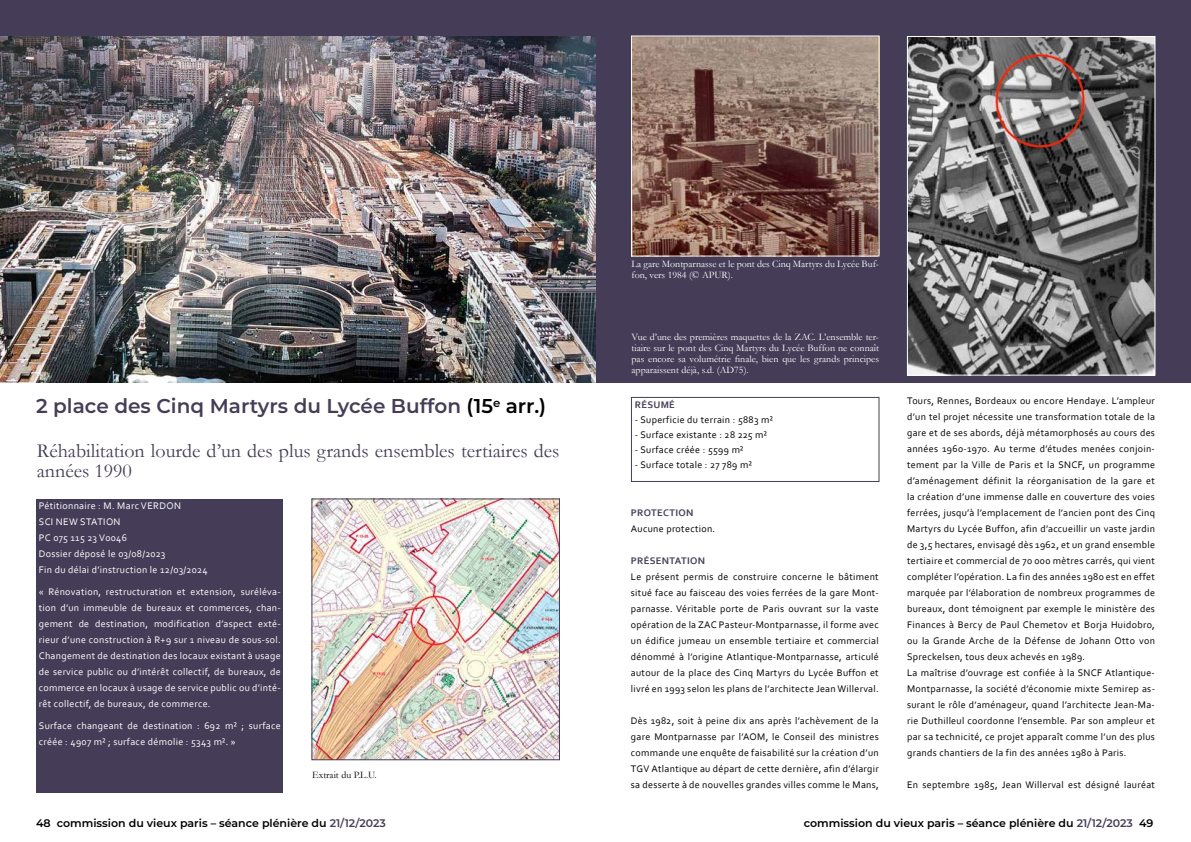
<style>
.page{position:relative;width:1191px;height:842px;background:#fff}
.page>*{position:absolute;margin:0;border:0;box-sizing:border-box;transform-origin:0 0}
.t1{font:20px/20px "Garamond";color:#453d57}
.t2{font:600 20px "Montserrat";color:#453d57}
.t3{font:600 11px "Montserrat";color:#000}
.t4{font:10px/16px "Corbel";letter-spacing:.03em;color:#000;text-align:justify}
.t5{font:10px/16px "Corbel";letter-spacing:.03em;color:#fff}
.t6{font:10px/11px "Garamond";color:#fff}
.t7{font:700 10px "Corbel";letter-spacing:.03em;color:#453d57}
.t8{font:10px "Garamond";color:#000}
.s1{color:#000}
.s2{color:#453d57}
</style>
<div class="page">
<div style="left:595px;top:0;width:596px;height:383px;background:#453d57"></div>
<div style="left:0;top:0;width:595px;height:383px;background:#453d57"></div>
<div style="left:36px;top:499px;width:247px;height:294px;background:#453d57"></div>
<img style="left:313px;top:500px;width:245px;height:258px">
<div style="left:311px;top:498px;width:249px;height:262px;border:1px solid #453d57"></div>
<img style="left:0;top:36px;width:595px;height:347px">
<div style="left:631px;top:397px;width:248px;height:85px;border:1px solid #453d57"></div>
<img style="left:633px;top:38px;width:244px;height:217px">
<img style="left:909px;top:38px;width:244px;height:336px">
<div style="left:907px;top:36px;width:248px;height:340px;border:1px solid #fff"></div>
<p class="t6" style="left:631px;top:258px;width:249px">La gare Montparnasse et le pont des Cinq Martyrs du Lycée Buf&shy;fon, vers 1984 (© APUR).</p>
<h1 class="t2" style="left:36px;top:392px;width:512px">2 place des Cinq Martyrs du Lycée Buffon <span class="s1">(15</span><sup>e</sup> <span class="s1">arr.)</span></h1>
<h1 class="t1" style="left:37px;top:440px;width:524px">Réhabilitation lourde d’un des plus grands ensembles tertiaires des années 1990</h1>
<p class="t5" style="left:39px;top:498px;width:170px">Pétitionnaire : M. Marc VERDON<br>SCI NEW STATION<br>PC 075 115 23 V0046<br>Dossier déposé le 03/08/2023<br>Fin du délai d’instruction le 12/03/2024</p>
<p class="t5" style="left:39px;top:583px;width:243px;text-align:justify">« Rénovation, restructuration et extension, suréléva&shy;tion d’un immeuble de bureaux et commerces, chan&shy;gement de destination, modification d’aspect exté&shy;rieur d’une construction à R+9 sur 1 niveau de sous-sol.<br>Changement de destination des locaux existant à usage de service public ou d’intérêt collectif, de bureaux, de commerce en locaux à usage de service public ou d’inté&shy;rêt collectif, de bureaux, de commerce.</p>
<p class="t5" style="left:39px;top:717px;width:243px">Surface changeant de destination : 692 m² ; surface créée : 4907 m² ; surface démolie : 5343 m². »</p>
<p class="t8" style="left:312px;top:768px;width:66px">Extrait du P.L.U.</p>
<p class="t6" style="left:631px;top:331px;width:249px;text-align:justify">Vue d’une des premières maquettes de la ZAC. L’ensemble ter&shy;tiaire sur le pont des Cinq Martyrs du Lycée Buffon ne connaît pas encore sa volumétrie finale, bien que les grands principes apparaissent déjà, s.d. (AD75).</p>
<p class="t7" style="left:635px;top:399px;width:42px">RÉSUMÉ</p>
<p class="t4" style="left:635px;top:412px;width:140px">- Superficie du terrain : 5883 m²</p>
<p class="t4" style="left:635px;top:427px;width:134px">- Surface existante : 28 225 m²</p>
<p class="t4" style="left:635px;top:442px;width:110px">- Surface créée : 5599 m²</p>
<p class="t4" style="left:635px;top:457px;width:119px">- Surface totale : 27 789 m²</p>
<p class="t7" style="left:631px;top:507px;width:64px">PROTECTION</p>
<p class="t4" style="left:631px;top:521px;width:86px">Aucune protection.</p>
<p class="t7" style="left:631px;top:555px;width:76px">PRÉSENTATION</p>
<p class="t4" style="left:631px;top:569px;width:249px">Le présent permis de construire concerne le bâtiment situé face au faisceau des voies ferrées de la gare Mont&shy;parnasse. Véritable porte de Paris ouvrant sur la vaste opération de la ZAC Pasteur-Montparnasse, il forme avec un édifice jumeau un ensemble tertiaire et commercial dénommé à l’origine Atlantique-Montparnasse, articulé autour de la place des Cinq Martyrs du Lycée Buffon et livré en 1993 selon les plans de l’architecte Jean Willerval.</p>
<p class="t4" style="left:631px;top:713px;width:249px">Dès 1982, soit à peine dix ans après l’achèvement de la gare Montparnasse par l’AOM, le Conseil des ministres commande une enquête de faisabilité sur la création d’un TGV Atlantique au départ de cette dernière, afin d’élargir sa desserte à de nouvelles grandes villes comme le Mans,</p>
<p class="t4" style="left:907px;top:393px;width:249px;text-align:left">Tours, Rennes, Bordeaux ou encore Hendaye. L’ampleur d’un tel projet nécessite une transformation totale de la gare et de ses abords, déjà métamorphosés au cours des années 1960-1970. Au terme d’études menées conjoin&shy;tement par la Ville de Paris et la SNCF, un programme d’aménagement définit la réorganisation de la gare et la création d’une immense dalle en couverture des voies ferrées, jusqu’à l’emplacement de l’ancien pont des Cinq Martyrs du Lycée Buffon, afin d’accueillir un vaste jardin de 3,5 hectares, envisagé dès 1962, et un grand ensemble tertiaire et commercial de 70 000 mètres carrés, qui vient compléter l’opération. La fin des années 1980 est en effet marquée par l’élaboration de nombreux programmes de bureaux, dont témoignent par exemple le ministère des Finances à Bercy de Paul Chemetov et Borja Huidobro, ou la Grande Arche de la Défense de Johann Otto von Spreckelsen, tous deux achevés en 1989.<br>La maîtrise d’ouvrage est confiée à la SNCF Atlantique-Montparnasse, la société d’économie mixte Semirep as&shy;surant le rôle d’aménageur, quand l’architecte Jean-Ma&shy;rie Duthilleul coordonne l’ensemble. Par son ampleur et par sa technicité, ce projet apparaît comme l’un des plus grands chantiers de la fin des années 1980 à Paris.</p>
<p class="t4" style="left:907px;top:777px;width:249px">En septembre 1985, Jean Willerval est désigné lauréat</p>
<p class="t3" style="left:36px;top:815px;width:351px">48 commission du vieux paris – séance plénière du <span class="s2">21/12/2023</span></p>
<p class="t3" style="left:804px;top:815px;width:351px">commission du vieux paris – séance plénière du <span class="s2">21/12/2023</span> 49</p>
</div>
